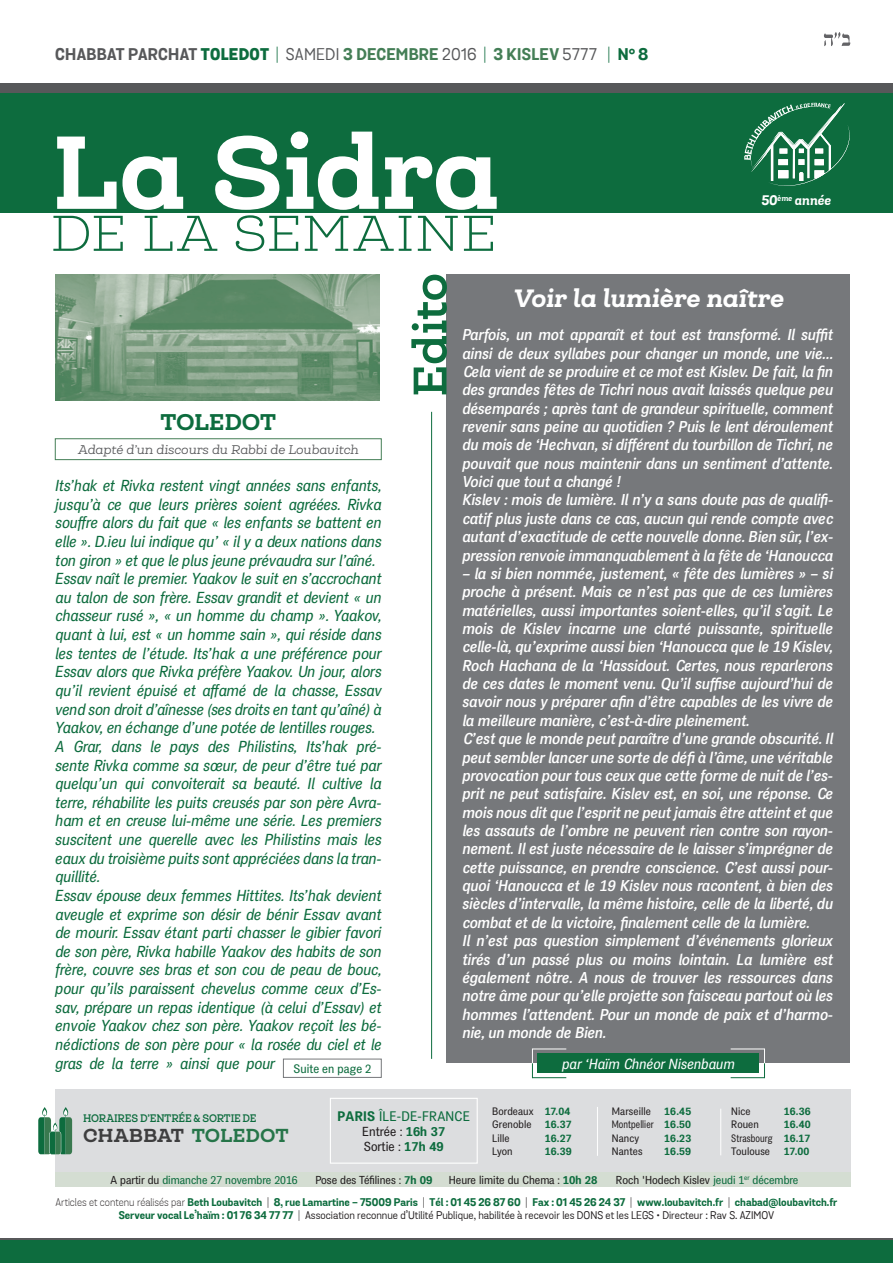
<style>
.page{position:relative;width:893px;height:1263px;background:#fff}
.page>*{position:absolute;margin:0;border:0;box-sizing:border-box;transform-origin:0 0}
.t1{font:italic 900 24px "Queulat";letter-spacing:-.01em;color:#fff}
.t2{font:900 21.75px "Queulat";letter-spacing:-.01em;color:#0d6c3e}
.t3{font:900 18px "Queulat Alt";color:#3e3e3f}
.t4{font:16.5px "Grota Sans Bold 58080";letter-spacing:.02em;color:#447e56}
.t5{font:italic 15.6px/18.6px "PF Das Grotesk Pro";color:#0d6c3e}
.t6{font:italic 500 15.3px/18.3px "PF Das Grotesk Pro";color:#fff}
.t7{font:italic 14.25px "PF Das Grotesk Pro";letter-spacing:.005em;color:#fff}
.t8{font:13.5px "PF Das Grotesk Pro";letter-spacing:.02em;color:#0d6c3e}
.t9{font:13.5px "Grota Sans Bold Italic 96372";letter-spacing:.01em;color:#fff}
.t10{font:12.75px/15px "PF Das Grotesk Pro";color:#231f20}
.t11{font:italic 12px "Queulat";letter-spacing:-.01em;color:#57585a}
.t12{font:12px "PF Das Grotesk Pro";letter-spacing:.015em;color:#0d6c3e}
.t13{font:11.25px "PF Das Grotesk Pro";color:#231f20}
.t14{font:11.25px "PF Das Grotesk Pro";color:#0d6c3e}
.t15{font:10.8px "Grota Sans Bold 58080";color:#0d6c3e}
.t16{font:10.8px "Grota Sans Regular 86467";color:#231f20}
.t17{font:10.5px/13.5px "PF Das Grotesk Pro";letter-spacing:.005em;color:#231f20}
.t18{font:10.5px/13.5px "PF Das Grotesk Pro";letter-spacing:.005em;color:#231f20;text-align:justify;scale:.85 1}
.t19{font:700 10.5px "PF Das Grotesk Pro";letter-spacing:.005em;color:#0d6c3e}
.t20{font:700 10.5px "Queulat Alt";letter-spacing:-.01em;color:#0d6c3e;scale:.88 1}
.s1{color:#57585a}
.s2{font-family:"Grota Sans Extra Bold 04121";color:#0d6c3e}
.s3{font-family:"Grota Sans Light 61955";color:#0d6c3e}
.s4{font-family:"Grota Sans Regular 86467";color:#57585a}
.s5{color:#0d6c3e}
.s6{color:#267549}
.s7{font-weight:700}
.s8{font-weight:700;color:#0d6c3e}
.s9{color:#231f20}
.s10{font-family:"Grota Sans Light 61955";color:#231f20}
.s11{font-family:"Grota Sans Bold 58080";color:#0d6c3e}
.s12{font-family:"Grota Sans Light 61955"}
</style>
<div class="page">
<div style="left:446px;top:275px;width:404px;height:788px;background:#76787b"></div>
<div style="left:0;top:83px;width:893px;height:10px;background:#57585a"></div>
<div style="left:0;top:93px;width:893px;height:119px;background:#0d6c3e"></div>
<svg style="left:53px;top:131px;width:444px;height:120px"></svg>
<svg style="left:411px;top:275px;width:36px;height:119px"></svg>
<svg style="left:824px;top:32px;width:26px;height:14px"></svg>
<hr style="left:431px;top:412px;width:1px;height:647px;background:#0d6c3e">
<div style="left:538px;top:1054px;width:221px;height:19px;background:#0d6c3e"></div>
<hr style="left:532px;top:1048px;width:34px;height:1px;background:#fff">
<hr style="left:532px;top:1077px;width:34px;height:1px;background:#0d6c3e">
<svg style="left:532px;top:1048px;width:1px;height:29px"></svg>
<hr style="left:731px;top:1048px;width:33px;height:1px;background:#fff">
<hr style="left:731px;top:1077px;width:34px;height:1px;background:#0d6c3e">
<svg style="left:764px;top:1048px;width:1px;height:29px"></svg>
<div style="left:55px;top:439px;width:326px;height:21px;border:1px solid #447e56"></div>
<hr style="left:0;top:1238px;width:893px;height:2px;background:#57585a">
<div style="left:0;top:1240px;width:893px;height:23px;background:#0d6c3e"></div>
<div style="left:283px;top:1059px;width:98px;height:18px;border:1px solid #76787b"></div>
<img style="left:55px;top:275px;width:324px;height:125px">
<div style="left:55px;top:1089px;width:795px;height:83px;background:#dcdddf"></div>
<div style="left:55px;top:1172px;width:795px;height:15px;background:#d4ddd2"></div>
<svg style="left:38px;top:1107px;width:34px;height:47px"></svg>
<div style="left:330px;top:1098px;width:148px;height:66px;border:1px solid #fff"></div>
<hr style="left:720px;top:1109px;width:1px;height:46px;background:#fff">
<hr style="left:597px;top:1107px;width:1px;height:49px;background:#fff">
<svg style="left:744px;top:103px;width:106px;height:83px"></svg>
<p class="t4" style="left:55px;top:44px;width:595px"><span class="s1">CHABBAT PARCHAT</span> <span class="s2">TOLEDOT</span> <span class="s3">|</span> <span class="s4">SAMEDI</span> 3 DECEMBRE <span class="s4">2016</span> <span class="s3">|</span> 3 KISLEV <span class="s4">5777</span> <span class="s3">|</span> <span class="s5">N° 8</span></p>
<p class="t9" style="left:761px;top:192px;width:71px">50<sup>ème</sup> année</p>
<h2 class="t2" style="left:160px;top:407px;width:117px">TOLEDOT</h2>
<p class="t11" style="left:78px;top:442px;width:282px">Adapté d’un discours du Rabbi de Loubavitch</p>
<p class="t5" style="left:55px;top:476px;width:328px">Its’hak et Rivka restent vingt années sans enfants, jusqu’à ce que leurs prières soient agréées. Rivka souffre alors du fait que « les enfants se battent en elle ». D.ieu lui indique qu’ « il y a deux nations dans ton giron » et que le plus jeune prévaudra sur l’aîné.<br>Essav naît le premier. Yaakov le suit en s’accrochant au talon de son frère. Essav grandit et devient « un chasseur rusé », « un homme du champ ». Yaakov, quant à lui, est « un homme sain », qui réside dans les tentes de l’étude. Its’hak a une préférence pour Essav alors que Rivka préfère Yaakov. Un jour, alors qu’il revient épuisé et affamé de la chasse, Essav vend son droit d’aînesse (ses droits en tant qu’aîné) à Yaakov, en échange d’une potée de lentilles rouges.<br>A Grar, dans le pays des Philistins, Its’hak pré&shy;sente Rivka comme sa sœur, de peur d’être tué par quelqu’un qui convoiterait sa beauté. Il cultive la terre, réhabilite les puits creusés par son père Avra&shy;ham et en creuse lui-même une série. Les premiers suscitent une querelle avec les Philistins mais les eaux du troisième puits sont appréciées dans la tran&shy;quillité.<br>Essav épouse deux femmes Hittites. Its’hak devient aveugle et exprime son désir de bénir Essav avant de mourir. Essav étant parti chasser le gibier favori de son père, Rivka habille Yaakov des habits de son frère, couvre ses bras et son cou de peau de bouc, pour qu’ils paraissent chevelus comme ceux d’Es&shy;sav, prépare un repas identique (à celui d’Essav) et envoie Yaakov chez son père. Yaakov reçoit les bé&shy;nédictions de son père pour « la rosée du ciel et le gras de la terre » ainsi que pour</p>
<p class="t12" style="left:293px;top:1061px;width:79px">Suite en page 2</p>
<h1 class="t1" style="left:513px;top:282px;width:272px">Voir la lumière naître</h1>
<p class="t6" style="left:462px;top:326px;width:372px">Parfois, un mot apparaît et tout est transformé. Il suffit ainsi de deux syllabes pour changer un monde, une vie...<br>Cela vient de se produire et ce mot est Kislev. De fait, la fin des grandes fêtes de Tichri nous avait laissés quelque peu désemparés ; après tant de grandeur spirituelle, comment revenir sans peine au quotidien ? Puis le lent déroulement du mois de ‘Hechvan, si différent du tourbillon de Tichri, ne pouvait que nous maintenir dans un sentiment d’attente.<br>Voici que tout a changé !<br>Kislev : mois de lumière. Il n’y a sans doute pas de qualifi&shy;catif plus juste dans ce cas, aucun qui rende compte avec autant d’exactitude de cette nouvelle donne. Bien sûr, l’ex&shy;pression renvoie immanquablement à la fête de ‘Hanoucca</p>
<p class="t6" style="left:462px;top:564px;width:372px">– la si bien nommée, justement, « fête des lumières » – si proche à présent. Mais ce n’est pas que de ces lumières matérielles, aussi importantes soient-elles, qu’il s’agit. Le mois de Kislev incarne une clarté puissante, spirituelle celle-là, qu’exprime aussi bien ‘Hanoucca que le 19 Kislev, Roch Hachana de la ‘Hassidout. Certes, nous reparlerons de ces dates le moment venu. Qu’il suffise aujourd’hui de savoir nous y préparer afin d’être capables de les vivre de la meilleure manière, c’est-à-dire pleinement.<br>C’est que le monde peut paraître d’une grande obscurité. Il peut sembler lancer une sorte de défi à l’âme, une véritable provocation pour tous ceux que cette forme de nuit de l’es&shy;prit ne peut satisfaire. Kislev est, en soi, une réponse. Ce mois nous dit que l’esprit ne peut jamais être atteint et que les assauts de l’ombre ne peuvent rien contre son rayon&shy;nement. Il est juste nécessaire de le laisser s’imprégner de cette puissance, en prendre conscience. C’est aussi pour&shy;quoi ‘Hanoucca et le 19 Kislev nous racontent, à bien des siècles d’intervalle, la même histoire, celle de la liberté, du combat et de la victoire, finalement celle de la lumière.<br>Il n’est pas question simplement d’événements glorieux tirés d’un passé plus ou moins lointain. La lumière est également nôtre. A nous de trouver les ressources dans notre âme pour qu’elle projette son faisceau partout où les hommes l’attendent. Pour un monde de paix et d’harmo&shy;nie, un monde de Bien.</p>
<p class="t7" style="left:562px;top:1055px;width:174px">par ‘Haïm Chnéor Nisenbaum</p>
<p class="t20" style="left:83px;top:1111px;width:199px">HORAIRES D’ENTRÉE &amp; SORTIE DE</p>
<p class="t3" style="left:83px;top:1122px;width:207px">CHABBAT <span class="s6">TOLEDOT</span></p>
<p class="t8" style="left:337px;top:1108px;width:134px"><span class="s7">PARIS</span> ÎLE-DE-FRANCE</p>
<p class="t10" style="left:362px;top:1124px;width:85px">Entrée : <span class="s8">16h 37<br></span>Sortie : <span class="s8">17h 49</span></p>
<p class="t17" style="left:492px;top:1105px;width:80px">Bordeaux <span class="s8">17.04<br></span>Grenoble</p>
<p class="t19" style="left:545px;top:1118px;width:28px">16.37</p>
<p class="t17" style="left:492px;top:1132px;width:19px">Lille</p>
<p class="t19" style="left:545px;top:1131px;width:28px">16.27</p>
<p class="t17" style="left:492px;top:1145px;width:22px">Lyon</p>
<p class="t19" style="left:545px;top:1145px;width:28px">16.39</p>
<p class="t17" style="left:612px;top:1105px;width:41px">Marseille</p>
<p class="t18" style="left:612px;top:1105px;width:95px;text-indent:52px"><span class="s8">16.45<br></span>Montpellier <span class="s8">16.50<br></span>Nancy</p>
<p class="t19" style="left:664px;top:1131px;width:29px">16.23</p>
<p class="t17" style="left:612px;top:1145px;width:32px">Nantes</p>
<p class="t19" style="left:664px;top:1145px;width:28px">16.59</p>
<p class="t17" style="left:731px;top:1105px;width:21px">Nice</p>
<p class="t19" style="left:784px;top:1104px;width:29px">16.36</p>
<p class="t17" style="left:731px;top:1118px;width:29px">Rouen</p>
<p class="t18" style="left:731px;top:1118px;width:95px;text-indent:53px"><span class="s8">16.40<br></span>Strasbourg <span class="s8">16.17<br></span>Toulouse</p>
<p class="t19" style="left:784px;top:1145px;width:27px">17.00</p>
<p class="t14" style="left:111px;top:1173px;width:189px"><span class="s9">A partir du</span> dimanche 27 novembre 2016</p>
<p class="t13" style="left:316px;top:1173px;width:119px">Pose des Téfilines : <span class="s8">7h 09</span></p>
<p class="t13" style="left:449px;top:1173px;width:150px">Heure limite du Chema : <span class="s8">10h 28</span></p>
<p class="t13" style="left:616px;top:1173px;width:184px">Roch 'Hodech Kislev <span class="s5">jeudi 1</span><sup>er</sup> <span class="s5">décembre</span></p>
<p class="t15" style="left:56px;top:1195px;width:783px"><span class="s10">Articles et contenu réalisés par</span> Beth Loubavitch <span class="s10">|</span> 8, rue Lamartine - 75009 Paris <span class="s10">|</span> Tél : 01 45 26 87 60 <span class="s10">|</span> Fax : 01 45 26 24 37 <span class="s10">|</span> www.loubavitch.fr <span class="s10">|</span> chabad@loubavitch.fr</p>
<p class="t16" style="left:119px;top:1209px;width:657px"><span class="s11">Serveur vocal Le’haïm : 01 76 34 77 77</span> <span class="s12">|</span> Association reconnue d’Utilité Publique, habilitée à recevoir les DONS et les LEGS • Directeur : Rav S. AZIMOV</p>
</div>
